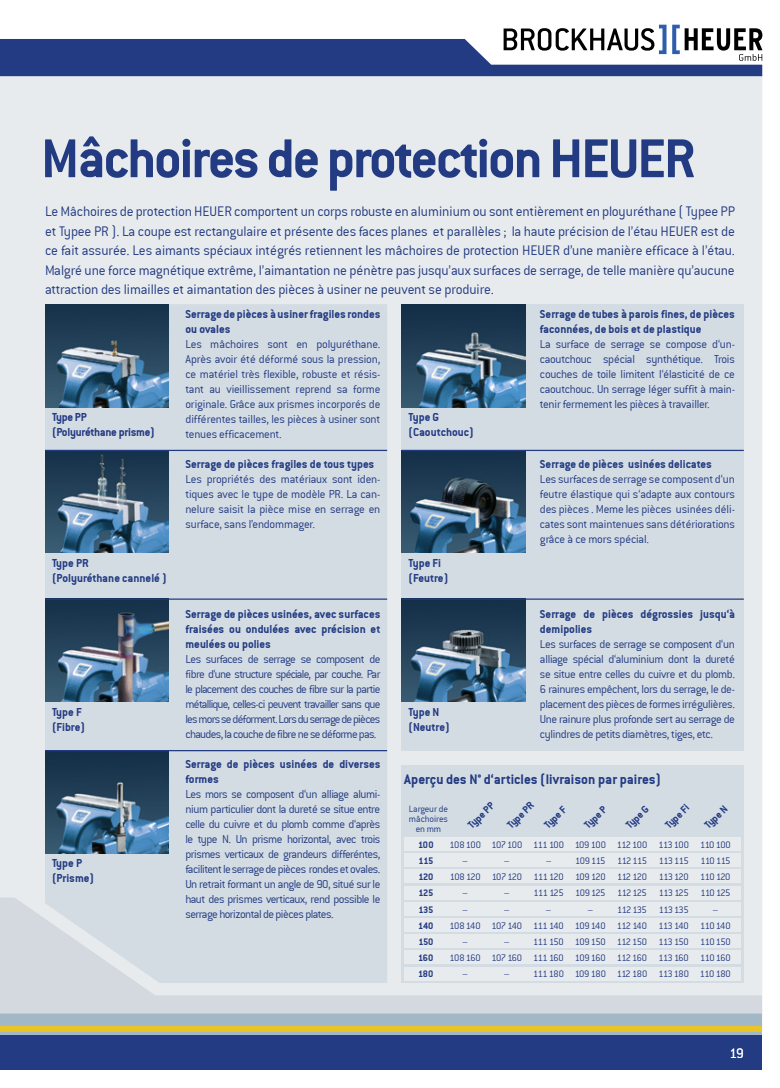
<style>
.page{position:relative;width:780px;height:1088px;background:#fff}
.page>*{position:absolute;margin:0;border:0;box-sizing:border-box;transform-origin:0 0}
.t1{font:60px "Conduit ITCTT Bold";letter-spacing:-.035em;color:#223b82}
.t2{font:15px/19.5px "Conduit ITCTT Light";letter-spacing:-.015em;color:#223b82;text-align:justify}
.t3{font:15px "Conduit ITCTT Bold";color:#223b82}
.t4{font:15px "Conduit ITCTT Light";color:#fff}
.t5{font:12.5px/15px "Conduit ITCTT Light";letter-spacing:-.02em;color:#223b82;text-align:justify}
.t6{font:12.5px/15px "Conduit ITCTT Bold";color:#223b82}
.t7{font:12.5px/15px "Conduit ITCTT Bold";letter-spacing:-.02em;color:#223b82}
.t8{font:11.25px "Conduit ITCTT Bold";color:#223b82}
.t9{font:10.25px "Conduit ITCTT Light";letter-spacing:-.06em;color:#223b82}
.t10{font:10.25px "Conduit ITCTT Bold";letter-spacing:-.04em;color:#223b82}
.t11{font:10px/10.2px "Conduit ITCTT Light";letter-spacing:-.015em;color:#223b82;text-align:center}
</style>
<div class="page">
<div style="left:0;top:75px;width:762px;height:957px;background:#e8ebee"></div>
<div style="left:0;top:1013px;width:762px;height:23px;background:#a3b8c7"></div>
<div style="left:0;top:1026px;width:762px;height:5px;background:#e9c425"></div>
<svg style="left:0;top:25px;width:762px;height:51px"></svg>
<div style="left:0;top:1035px;width:762px;height:35px;background:#223b82"></div>
<div style="left:45px;top:304px;width:342px;height:593px;background:#d3dbe3"></div>
<div style="left:401px;top:765px;width:342px;height:218px;background:#d3dbe3"></div>
<svg style="left:0;top:897px;width:762px;height:116px;fill:#d3dbe3"></svg>
<div style="left:401px;top:304px;width:342px;height:446px;background:#d3dbe3"></div>
<img style="left:45px;top:304px;width:123px;height:103px">
<img style="left:45px;top:451px;width:123px;height:102px">
<img style="left:45px;top:751px;width:123px;height:102px">
<img style="left:45px;top:600px;width:123px;height:102px">
<img style="left:401px;top:304px;width:124px;height:103px">
<img style="left:401px;top:451px;width:124px;height:102px">
<img style="left:401px;top:600px;width:124px;height:102px">
<div style="left:404px;top:837px;width:337px;height:14px;background:#e8ebee"></div>
<div style="left:404px;top:853px;width:337px;height:14px;background:#e8ebee"></div>
<div style="left:404px;top:870px;width:337px;height:13px;background:#e8ebee"></div>
<div style="left:404px;top:886px;width:337px;height:13px;background:#e8ebee"></div>
<div style="left:404px;top:902px;width:337px;height:13px;background:#e8ebee"></div>
<div style="left:404px;top:918px;width:337px;height:14px;background:#e8ebee"></div>
<div style="left:404px;top:934px;width:337px;height:14px;background:#e8ebee"></div>
<div style="left:404px;top:951px;width:337px;height:13px;background:#e8ebee"></div>
<div style="left:404px;top:967px;width:337px;height:13px;background:#e8ebee"></div>
<hr style="left:45px;top:450px;width:342px;height:1px;background:#223b82">
<hr style="left:45px;top:750px;width:342px;height:1px;background:#223b82">
<hr style="left:401px;top:450px;width:342px;height:1px;background:#223b82">
<hr style="left:401px;top:598px;width:342px;height:2px;background:#223b82">
<hr style="left:45px;top:598px;width:342px;height:2px;background:#223b82">
<h1 class="t1" style="left:41px;top:123px;width:656px">Mâchoires de protection HEUER</h1>
<p class="t2" style="left:45px;top:202px;width:691px">Le Mâchoires de protection HEUER comportent un corps robuste en aluminium ou sont entièrement en ployuréthane ( Typee PP et Typee PR ). La coupe est rectangulaire et présente des faces planes et parallèles ; la haute précision de l’étau HEUER est de ce fait assurée. Les aimants spéciaux intégrés retiennent les mâchoires de protection HEUER d’une manière efficace à l’étau.<br>Malgré une force magnétique extrême, l’aimantation ne pénètre pas jusqu’aux surfaces de serrage, de telle manière qu’aucune attraction des limailles et aimantation des pièces à usiner ne peuvent se produire.</p>
<p class="t6" style="left:185px;top:306px;width:196px">Serrage de pièces à usiner fragiles rondes ou ovales</p>
<p class="t5" style="left:185px;top:337px;width:196px">Les mâchoires sont en polyuréthane.<br>Après avoir été déformé sous la pression, ce matériel très flexible, robuste et résis&shy;tant au vieillissement reprend sa forme originale. Grâce aux prismes incorporés de différentes tailles, les pièces à usiner sont tenues efficacement.</p>
<p class="t6" style="left:185px;top:456px;width:190px">Serrage de pièces fragiles de tous types</p>
<p class="t5" style="left:185px;top:472px;width:196px">Les propriétés des matériaux sont iden&shy;tiques avec le type de modèle PR. La can&shy;nelure saisit la pièce mise en serrage en surface, sans l’endommager.</p>
<p class="t6" style="left:540px;top:306px;width:196px">Serrage de tubes à parois fines, de pièces faconnées, de bois et de plastique</p>
<p class="t5" style="left:540px;top:337px;width:196px">La surface de serrage se compose d‘un&shy;caoutchouc spécial synthétique. Trois couches de toile limitent l‘élasticité de ce caoutchouc. Un serrage léger suffit à main&shy;tenir fermement les pièces à travailler.</p>
<p class="t6" style="left:408px;top:409px;width:67px">Type G (Caoutchouc)</p>
<p class="t7" style="left:52px;top:409px;width:104px">Type PP<br>(Polyuréthane prisme)</p>
<p class="t6" style="left:540px;top:456px;width:173px">Serrage de pièces usinées delicates</p>
<p class="t5" style="left:540px;top:472px;width:196px">Les surfaces de serrage se composent d‘un feutre élastique qui s‘adapte aux contours des pièces . Meme les pièces usinées déli&shy;cates sont maintenues sans détériorations grâce à ce mors spécial.</p>
<p class="t6" style="left:52px;top:555px;width:116px">Type PR<br>(Polyuréthane cannelé )</p>
<p class="t6" style="left:52px;top:705px;width:35px">Type F (Fibre)</p>
<p class="t6" style="left:52px;top:855px;width:44px">Type P (Prisme)</p>
<p class="t6" style="left:185px;top:606px;width:196px;text-align:justify">Serrage de pièces usinées, avec surfaces fraisées ou ondulées avec précision et meulées ou polies</p>
<p class="t5" style="left:185px;top:652px;width:196px">Les surfaces de serrage se composent de fibre d‘une structure spéciale, par couche. Par le placement des couches de fibre sur la partie métallique, celles-ci peuvent travailler sans que les mors se déforment. Lors du serrage de pièces chaudes, la couche de fibre ne se déforme pas.</p>
<p class="t6" style="left:185px;top:756px;width:196px">Serrage de pièces usinées de diverses formes</p>
<p class="t5" style="left:185px;top:787px;width:196px">Les mors se composent d‘un alliage alumi&shy;nium particulier dont la dureté se situe entre celle du cuivre et du plomb comme d‘après le type N. Un prisme horizontal, avec trois prismes verticaux de grandeurs differéntes, facilitent le serrage de pièces rondes et ovales.<br>Un retrait formant un angle de 90, situé sur le haut des prismes verticaux, rend possible le serrage horizontal de pièces plates.</p>
<p class="t6" style="left:408px;top:555px;width:41px">Type Fi (Feutre)</p>
<p class="t6" style="left:540px;top:606px;width:196px">Serrage de pièces dégrossies jusqu‘à demipolies</p>
<p class="t5" style="left:540px;top:637px;width:196px">Les surfaces de serrage se composent d‘un alliage spécial d‘aluminium dont la dureté se situe entre celles du cuivre et du plomb.<br>6 rainures empêchent, lors du serrage, le de&shy;placement des pièces de formes irrégulières.<br>Une rainure plus profonde sert au serrage de cylindres de petits diamètres, tiges, etc.</p>
<p class="t6" style="left:408px;top:705px;width:43px">Type N (Neutre)</p>
<p class="t3" style="left:404px;top:771px;width:258px">Aperçu des N° d‘articles (livraison par paires)</p>
<p class="t11" style="left:409px;top:803px;width:41px">Largeur de mâchoires en mm</p>
<p class="t8" style="left:465px;top:822px;width:34px;rotate:-45deg">Type PP</p>
<p class="t8" style="left:504px;top:822px;width:34px;rotate:-45deg">Type PR</p>
<p class="t8" style="left:541px;top:822px;width:28px;rotate:-45deg">Type F</p>
<p class="t8" style="left:581px;top:822px;width:29px;rotate:-45deg">Type P</p>
<p class="t8" style="left:623px;top:822px;width:29px;rotate:-45deg">Type G</p>
<p class="t8" style="left:662px;top:822px;width:31px;rotate:-45deg">Type Fi</p>
<p class="t8" style="left:701px;top:822px;width:29px;rotate:-45deg">Type N</p>
<p class="t10" style="left:418px;top:839px;width:17px">100</p>
<p class="t9" style="left:449px;top:839px;width:283px">108100 107100 111100 109100 112100 113100 110100</p>
<p class="t10" style="left:418px;top:855px;width:16px">115</p>
<p class="t9" style="left:462px;top:855px;width:7px">–</p>
<p class="t9" style="left:504px;top:855px;width:7px">–</p>
<p class="t9" style="left:546px;top:855px;width:186px">– 109 115 112 115 113 115 110 115</p>
<p class="t10" style="left:418px;top:871px;width:16px">120</p>
<p class="t9" style="left:450px;top:871px;width:282px">108120 107120 111120 109120 112120 113120 110120</p>
<p class="t10" style="left:418px;top:887px;width:16px">125</p>
<p class="t9" style="left:462px;top:887px;width:7px">–</p>
<p class="t9" style="left:504px;top:887px;width:228px">– 111 125 109 125 112 125 113 125 110 125</p>
<p class="t10" style="left:418px;top:903px;width:16px">135</p>
<p class="t9" style="left:462px;top:904px;width:7px">–</p>
<p class="t9" style="left:504px;top:904px;width:7px">–</p>
<p class="t9" style="left:546px;top:904px;width:7px">–</p>
<p class="t9" style="left:587px;top:904px;width:102px">– 112 135 113 135</p>
<p class="t9" style="left:712px;top:904px;width:7px">–</p>
<p class="t10" style="left:418px;top:919px;width:17px">140</p>
<p class="t9" style="left:449px;top:920px;width:282px">108140 107140 111140 109140 112140 113140 110140</p>
<p class="t10" style="left:418px;top:936px;width:17px">150</p>
<p class="t9" style="left:462px;top:936px;width:7px">–</p>
<p class="t9" style="left:504px;top:936px;width:228px">– 111150 109150 112150 113150 110150</p>
<p class="t10" style="left:418px;top:952px;width:17px">160</p>
<p class="t9" style="left:449px;top:952px;width:282px">108160 107160 111160 109160 112160 113160 110160</p>
<p class="t10" style="left:418px;top:968px;width:17px">180</p>
<p class="t9" style="left:462px;top:968px;width:7px">–</p>
<p class="t9" style="left:504px;top:968px;width:228px">– 111180 109180 112180 113180 110180</p>
<p class="t4" style="left:729px;top:1045px;width:16px">19</p>
</div>
